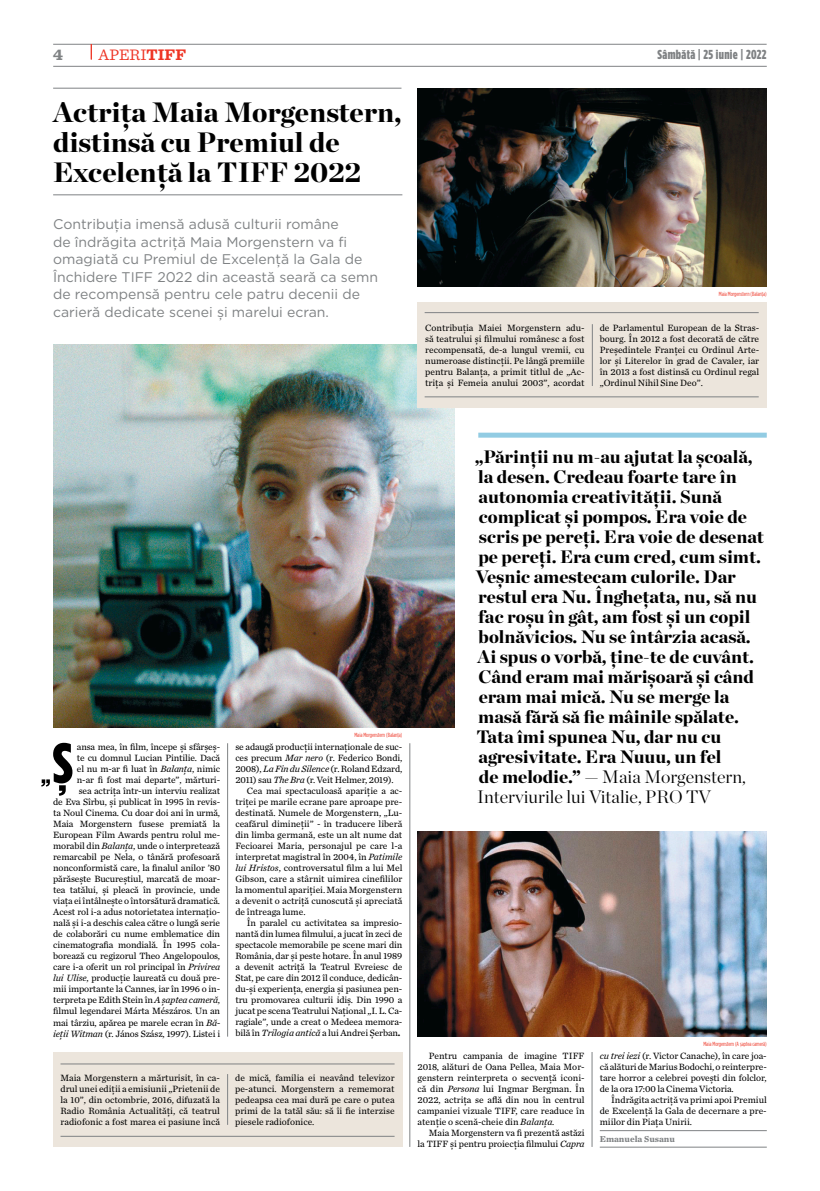
<style>
.page{position:relative;width:820px;height:1191px;background:#fff}
.page>*{position:absolute;margin:0;border:0;box-sizing:border-box;transform-origin:0 0}
.t1{font:900 56.7px "Gotham Condensed";color:#000}
.t2{font:900 28px/30px "Chronicle Display";color:#000}
.t3{font:900 18px/20px "Chronicle Display";color:#000}
.t4{font:16px "Sentinel";color:#ee3424}
.t5{font:900 16px "Sentinel";color:#7f8284}
.t6{font:14px/17.5px "Gotham";color:#7f8284}
.t7{font:900 13px "Gotham Condensed";letter-spacing:.025em;color:#7f8284}
.t8{font:9.5px/11px "Chronicle Text G2";letter-spacing:-.01em;color:#000;text-align:justify}
.t9{font:700 9px "Chronicle Text G2";color:#7f8284}
.t10{font:6px "Gotham Condensed";color:#ee3424}
.s1{font-weight:700}
.s2{font-style:italic}
.s3{font-weight:700;font-style:italic}
.s4{font-weight:300}
</style>
<div class="page">
<hr style="left:53px;top:66px;width:713px;height:1px;background:#7f8284">
<hr style="left:53px;top:44px;width:713px;height:1px;background:#7f8284">
<svg style="left:91px;top:44px;width:1px;height:15px"></svg>
<img style="left:53px;top:344px;width:402px;height:384px">
<hr style="left:53px;top:195px;width:349px;height:1px;background:#7f8284">
<hr style="left:53px;top:88px;width:348px;height:1px;background:#7f8284">
<div style="left:478px;top:432px;width:288px;height:5px;background:#92cce3"></div>
<svg style="left:41px;top:779px;width:9px;height:7px"></svg>
<img style="left:417px;top:88px;width:349px;height:199px">
<img style="left:417px;top:831px;width:349px;height:205px">
<div style="left:53px;top:1052px;width:349px;height:94px;background:#ece5dc"></div>
<hr style="left:60px;top:1063px;width:334px;height:1px;background:#7f8284">
<hr style="left:60px;top:1136px;width:334px;height:1px;background:#7f8284">
<div style="left:417px;top:302px;width:349px;height:106px;background:#ece5dc"></div>
<hr style="left:424px;top:312px;width:334px;height:1px;background:#7f8284">
<hr style="left:424px;top:397px;width:334px;height:1px;background:#7f8284">
<hr style="left:599px;top:1130px;width:167px;height:1px;background:#7f8284">
<hr style="left:599px;top:1146px;width:167px;height:1px;background:#7f8284">
<hr style="left:227px;top:743px;width:1px;height:293px;background:#7f8284">
<hr style="left:409px;top:743px;width:1px;height:403px;background:#7f8284">
<hr style="left:591px;top:1052px;width:1px;height:94px;background:#7f8284">
<hr style="left:227px;top:1074px;width:1px;height:50px;background:#7f8284">
<hr style="left:592px;top:324px;width:1px;height:62px;background:#7f8284">
<h3 class="t5" style="left:53px;top:41px;width:11px">4</h3>
<h3 class="t4" style="left:99px;top:42px;width:89px">APERI<span class="s1">TIFF</span></h3>
<h3 class="t7" style="left:657px;top:47px;width:110px">Sâmbătă | 25 iunie | 2022</h3>
<h2 class="t2" style="left:53px;top:95px;width:350px">Actrița Maia Morgenstern, distinsă cu Premiul de<br>Excelență la TIFF 2022</h2>
<p class="t6" style="left:53px;top:215px;width:326px">Contribuția imensă adusă culturii române<br>de îndrăgita actriță Maia Morgenstern va fi omagiată cu Premiul de Excelență la Gala de Închidere TIFF 2022 din această seară ca semn de recompensă pentru cele patru decenii de carieră dedicate scenei și marelui ecran.</p>
<p class="t10" style="left:718px;top:290px;width:49px">Maia Morgenstern (Balanța)</p>
<p class="t8" style="left:425px;top:322px;width:161px">Contribuția Maiei Morgenstern adu&shy;să teatrului și filmului românesc a fost recompensată, de-a lungul vremii, cu numeroase distincții. Pe lângă premiile pentru Balanța, a primit titlul de „Ac&shy;triţa şi Femeia anului 2003”, acordat</p>
<p class="t8" style="left:599px;top:322px;width:161px">de Parlamentul European de la Stras&shy;bourg. În 2012 a fost decorată de către Președintele Franței cu Ordinul Arte&shy;lor și Literelor în grad de Cavaler, iar în 2013 a fost distinsă cu Ordinul regal „Ordinul Nihil Sine Deo”.</p>
<p class="t10" style="left:354px;top:731px;width:49px">Maia Morgenstern (Balanța)</p>
<h1 class="t1" style="left:52px;top:729px;width:22px">Ș</h1>
<p class="t8" style="left:53px;top:740px;width:168px;text-align:right">ansa mea, în film, începe şi sfârşeş-<br>te cu domnul Lucian Pintilie. Dacă<br>el nu m-ar fi luat în <span class="s2">Balanţa</span>, nimic<br>n-ar fi fost mai departe”, mărturi-<br>sea actrița într-un interviu realizat<br>de Eva Sîrbu, și publicat în 1995 în revis&shy;ta Noul Cinema. Cu doar doi ani în urmă, Maia Morgenstern fusese premiată la European Film Awards pentru rolul me&shy;morabil din <span class="s2">Balanța</span>, unde o interpretează remarcabil pe Nela, o tânără profesoară nonconformistă care, la finalul anilor ’80 părăsește Bucureștiul, marcată de moar&shy;tea tatălui, și pleacă în provincie, unde viața ei întâlnește o întorsătură dramatică.<br>Acest rol i-a adus notorietatea internațio&shy;nală și i-a deschis calea către o lungă serie de colaborări cu nume emblematice din cinematografia mondială. În 1995 cola&shy;borează cu regizorul Theo Angelopoulos, care i-a oferit un rol principal în <span class="s2">Privirea lui Ulise</span>, producție laureată cu două pre&shy;mii importante la Cannes, iar în 1996 o in&shy;terpreta pe Edith Stein în <span class="s2">A șaptea cameră</span>, filmul legendarei Márta Mészáros. Un an mai târziu, apărea pe marele ecran în <span class="s2">Bă&shy;ieții Witman</span> (r. János Szász, 1997). Listei i</p>
<p class="t8" style="left:235px;top:740px;width:168px">se adaugă producții internaționale de suc-</p>
<p class="t8" style="left:235px;top:751px;width:168px">ces precum <span class="s2">Mar nero</span> (r. Federico Bondi,</p>
<p class="t8" style="left:235px;top:762px;width:168px">2008), <span class="s2">La Fin du Silence</span> (r. Roland Edzard,</p>
<p class="t8" style="left:235px;top:773px;width:160px">2011) sau <span class="s2">The Bra</span> (r. Veit Helmer, 2019).</p>
<p class="t8" style="left:246px;top:784px;width:157px">Cea mai spectaculoasă apariție a ac-</p>
<p class="t8" style="left:235px;top:795px;width:168px">triței pe marile ecrane pare aproape pre-</p>
<p class="t8" style="left:235px;top:806px;width:168px">destinată. Numele de Morgenstern, „Lu-</p>
<p class="t8" style="left:235px;top:817px;width:168px">ceafărul dimineții” - în traducere liberă</p>
<p class="t8" style="left:235px;top:829px;width:168px">din limba germană, este un alt nume dat</p>
<p class="t8" style="left:235px;top:840px;width:168px">Fecioarei Maria, personajul pe care l-a</p>
<p class="t8" style="left:235px;top:851px;width:168px">interpretat magistral în 2004, în <span class="s2">Patimile</span></p>
<p class="t8" style="left:235px;top:862px;width:168px"><span class="s2">lui Hristos</span>, controversatul film a lui Mel</p>
<p class="t8" style="left:235px;top:873px;width:168px">Gibson, care a stârnit uimirea cinefililor</p>
<p class="t8" style="left:235px;top:884px;width:168px">la momentul apariției. Maia Morgenstern</p>
<p class="t8" style="left:235px;top:895px;width:168px">a devenit o actriță cunoscută și apreciată</p>
<p class="t8" style="left:235px;top:906px;width:72px">de întreaga lume.</p>
<p class="t8" style="left:246px;top:917px;width:157px">În paralel cu activitatea sa impresio-</p>
<p class="t8" style="left:235px;top:928px;width:168px">nantă din lumea filmului, a jucat în zeci de</p>
<p class="t8" style="left:235px;top:939px;width:168px">spectacole memorabile pe scene mari din</p>
<p class="t8" style="left:235px;top:950px;width:168px">România, dar și peste hotare. În anul 1989</p>
<p class="t8" style="left:235px;top:961px;width:168px">a devenit actriță la Teatrul Evreiesc de</p>
<p class="t8" style="left:235px;top:972px;width:168px">Stat, pe care din 2012 îl conduce, dedicân-</p>
<p class="t8" style="left:235px;top:983px;width:168px">du-și experienţa, energia şi pasiunea pen-</p>
<p class="t8" style="left:235px;top:994px;width:168px">tru promovarea culturii idiş. Din 1990 a</p>
<p class="t8" style="left:235px;top:1005px;width:168px">jucat pe scena Teatrului Național „I. L. Ca-</p>
<p class="t8" style="left:235px;top:1016px;width:168px">ragiale”, unde a creat o Medeea memora-</p>
<p class="t8" style="left:235px;top:1027px;width:167px">bilă în <span class="s2">Trilogia antică</span> a lui Andrei Șerban<span class="s3">.</span></p>
<p class="t8" style="left:60px;top:1071px;width:161px">Maia Morgenstern a mărturisit, în ca&shy;drul unei ediții a emisiunii „Prietenii de la 10”, din octombrie, 2016, difuzată la Radio România Actualităţi, că teatrul radiofonic a fost marea ei pasiune încă</p>
<p class="t8" style="left:235px;top:1071px;width:161px">de mică, familia ei neavând televizor pe-atunci. Morgenstern a rememorat pedeapsa cea mai dură pe care o putea primi de la tatăl său: să îi fie interzise piesele radiofonice.</p>
<p class="t3" style="left:474px;top:446px;width:290px">„Părinții nu m-au ajutat la școală, la desen. Credeau foarte tare în autonomia creativității. Sună complicat și pompos. Era voie de scris pe pereți. Era voie de desenat pe pereți. Era cum cred, cum simt.<br>Veșnic amestecam culorile. Dar restul era Nu. Înghețata, nu, să nu fac roșu în gât, am fost și un copil bolnăvicios. Nu se întârzia acasă.<br>Ai spus o vorbă, ține-te de cuvânt.<br>Când eram mai mărișoară și când eram mai mică. Nu se merge la masă fără să fie mâinile spălate.<br>Tata îmi spunea Nu, dar nu cu agresivitate. Era Nuuu, un fel<br>de melodie.” — <span class="s4">Maia Morgenstern,<br>Interviurile lui Vitalie, PRO TV</span></p>
<p class="t8" style="left:417px;top:1049px;width:168px;text-indent:11px">Pentru campania de imagine TIFF 2018, alături de Oana Pellea, Maia Mor&shy;genstern reinterpreta o secvență iconi&shy;că din <span class="s2">Persona</span> lui Ingmar Bergman. În 2022, actrița se află din nou în centrul campaniei vizuale TIFF, care readuce în atenție o scenă-cheie din <span class="s2">Balanța.</span></p>
<p class="t8" style="left:417px;top:1126px;width:168px;text-align:right">Maia Morgenstern va fi prezentă astăzi<br>la TIFF și pentru proiecția filmului <span class="s2">Capra</span></p>
<p class="t10" style="left:703px;top:1040px;width:65px">Maia Morgenstern (A șaptea cameră)</p>
<p class="t8" style="left:599px;top:1049px;width:168px"><span class="s2">cu trei iezi</span> (r. Victor Canache), în care joa&shy;că alături de Marius Bodochi, o reinterpre&shy;tare horror a celebrei povești din folclor, de la ora 17:00 la Cinema Victoria.</p>
<p class="t8" style="left:599px;top:1093px;width:168px;text-indent:11px">Îndrăgita actriță va primi apoi Premiul de Excelență la Gala de decernare a pre&shy;miilor din Piața Unirii.</p>
<p class="t9" style="left:599px;top:1131px;width:77px">Emanuela Susanu</p>
</div>
